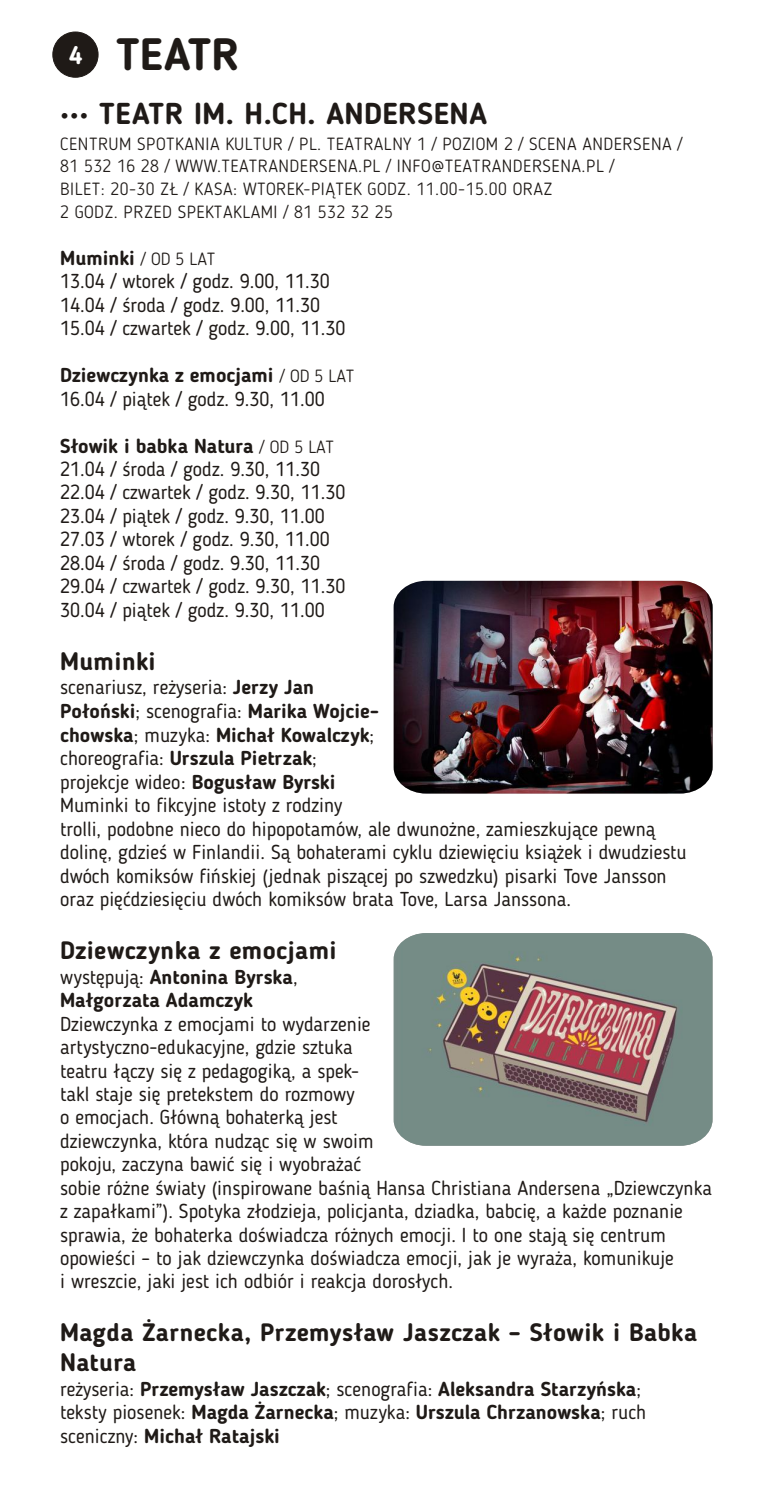
<style>
.page{position:relative;width:780px;height:1489px;background:#fff}
.page>*{position:absolute;margin:0;border:0;box-sizing:border-box;transform-origin:0 0}
.t1{font:700 45px "Blogger Sans";color:#1f1a17}
.t2{font:700 30px "Blogger Sans";letter-spacing:.015em;color:#1f1a17}
.t3{font:700 25px/29.5px "Blogger Sans";letter-spacing:.015em;color:#1f1a17}
.t4{font:20px/23.5px "Blogger Sans";color:#1f1a17}
.t5{font:700 20px/23.5px "Blogger Sans";color:#1f1a17}
.t6{font:300 17.5px/22.5px "Blogger Sans";letter-spacing:.03em;color:#1f1a17}
.s1{font-size:25px;color:#fff}
.s2{font-weight:700}
.s3{font-weight:400}
</style>
<div class="page">
<div style="left:53px;top:32px;width:45px;height:45px;background:#1f1a17;border:1px solid #1f1a17;border-radius:50%"></div>
<img style="left:393px;top:581px;width:319px;height:212px">
<img style="left:393px;top:933px;width:319px;height:212px">
<h1 class="t1" style="left:69px;top:36px;width:172px"><span class="s1">4</span> TEATR</h1>
<h2 class="t2" style="left:60px;top:101px;width:428px">••• TEATR IM. H.CH. ANDERSENA</h2>
<p class="t6" style="left:60px;top:134px;width:623px">CENTRUM SPOTKANIA KULTUR / PL. TEATRALNY 1 / POZIOM 2 / SCENA ANDERSENA / 81 532 16 28 / WWW.TEATRANDERSENA.PL / INFO@TEATRANDERSENA.PL /<br>BILET: 20-30 ZŁ / KASA: WTOREK-PIĄTEK GODZ. 11.00-15.00 ORAZ<br>2 GODZ. PRZED SPEKTAKLAMI / 81 532 32 25</p>
<p class="t6" style="left:141px;top:249px;width:76px">/ OD 5 LAT</p>
<p class="t5" style="left:60px;top:248px;width:76px">Muminki</p>
<p class="t4" style="left:60px;top:271px;width:287px">13.04 / wtorek / godz. 9.00, 11.30<br>14.04 / środa / godz. 9.00, 11.30<br>15.04 / czwartek / godz. 9.00, 11.30</p>
<p class="t5" style="left:60px;top:365px;width:215px">Dziewczynka z emocjami</p>
<p class="t4" style="left:60px;top:388px;width:266px">16.04 / piątek / godz. 9.30, 11.00</p>
<p class="t5" style="left:60px;top:435px;width:195px">Słowik i babka Natura</p>
<p class="t4" style="left:60px;top:459px;width:287px">21.04 / środa / godz. 9.30, 11.30<br>22.04 / czwartek / godz. 9.30, 11.30<br>23.04 / piątek / godz. 9.30, 11.00<br>27.03 / wtorek / godz. 9.30, 11.00<br>28.04 / środa / godz. 9.30, 11.30<br>29.04 / czwartek / godz. 9.30, 11.30<br>30.04 / piątek / godz. 9.30, 11.00</p>
<p class="t6" style="left:280px;top:366px;width:76px">/ OD 5 LAT</p>
<p class="t6" style="left:259px;top:437px;width:76px">/ OD 5 LAT</p>
<p class="t3" style="left:60px;top:648px;width:97px">Muminki</p>
<p class="t4" style="left:60px;top:677px;width:628px">scenariusz, reżyseria: <span class="s2">Jerzy Jan<br>Połoński</span>; scenografia: <span class="s2">Marika Wojcie-<br>chowska</span>; muzyka: <span class="s2">Michał Kowalczyk</span>;<br>choreografia: <span class="s2">Urszula Pietrzak</span>;<br>projekcje wideo: <span class="s2">Bogusław Byrski<br></span>Muminki to fikcyjne istoty z rodziny<br>trolli, podobne nieco do hipopotamów, ale dwunożne, zamieszkujące pewną dolinę, gdzieś w Finlandii. Są bohaterami cyklu dziewięciu książek i dwudziestu dwóch komiksów fińskiej (jednak piszącej po szwedzku) pisarki Tove Jansson oraz pięćdziesięciu dwóch komiksów brata Tove, Larsa Janssona.</p>
<p class="t3" style="left:60px;top:937px;width:278px">Dziewczynka z emocjami</p>
<p class="t5" style="left:60px;top:966px;width:239px"><span class="s3">występują:</span> Antonina Byrska<span class="s3">,<br></span>Małgorzata Adamczyk</p>
<p class="t4" style="left:60px;top:1013px;width:653px">Dziewczynka z emocjami to wydarzenie<br>artystyczno-edukacyjne, gdzie sztuka<br>teatru łączy się z pedagogiką, a spek-<br>takl staje się pretekstem do rozmowy<br>o emocjach. Główną bohaterką jest<br>dziewczynka, która nudząc się w swoim<br>pokoju, zaczyna bawić się i wyobrażać<br>sobie różne światy (inspirowane baśnią Hansa Christiana Andersena „Dziewczynka z zapałkami”). Spotyka złodzieja, policjanta, dziadka, babcię, a każde poznanie sprawia, że bohaterka doświadcza różnych emocji. I to one stają się centrum opowieści – to jak dziewczynka doświadcza emocji, jak je wyraża, komunikuje<br>i wreszcie, jaki jest ich odbiór i reakcja dorosłych.</p>
<p class="t3" style="left:60px;top:1319px;width:638px">Magda Żarnecka, Przemysław Jaszczak – Słowik i Babka<br>Natura</p>
<p class="t5" style="left:60px;top:1378px;width:587px"><span class="s3">reżyseria:</span> Przemysław Jaszczak<span class="s3">; scenografia:</span> Aleksandra Starzyńska<span class="s3">; teksty piosenek:</span> Magda Żarnecka<span class="s3">; muzyka:</span> Urszula Chrzanowska<span class="s3">; ruch sceniczny:</span> Michał Ratajski</p>
</div>
